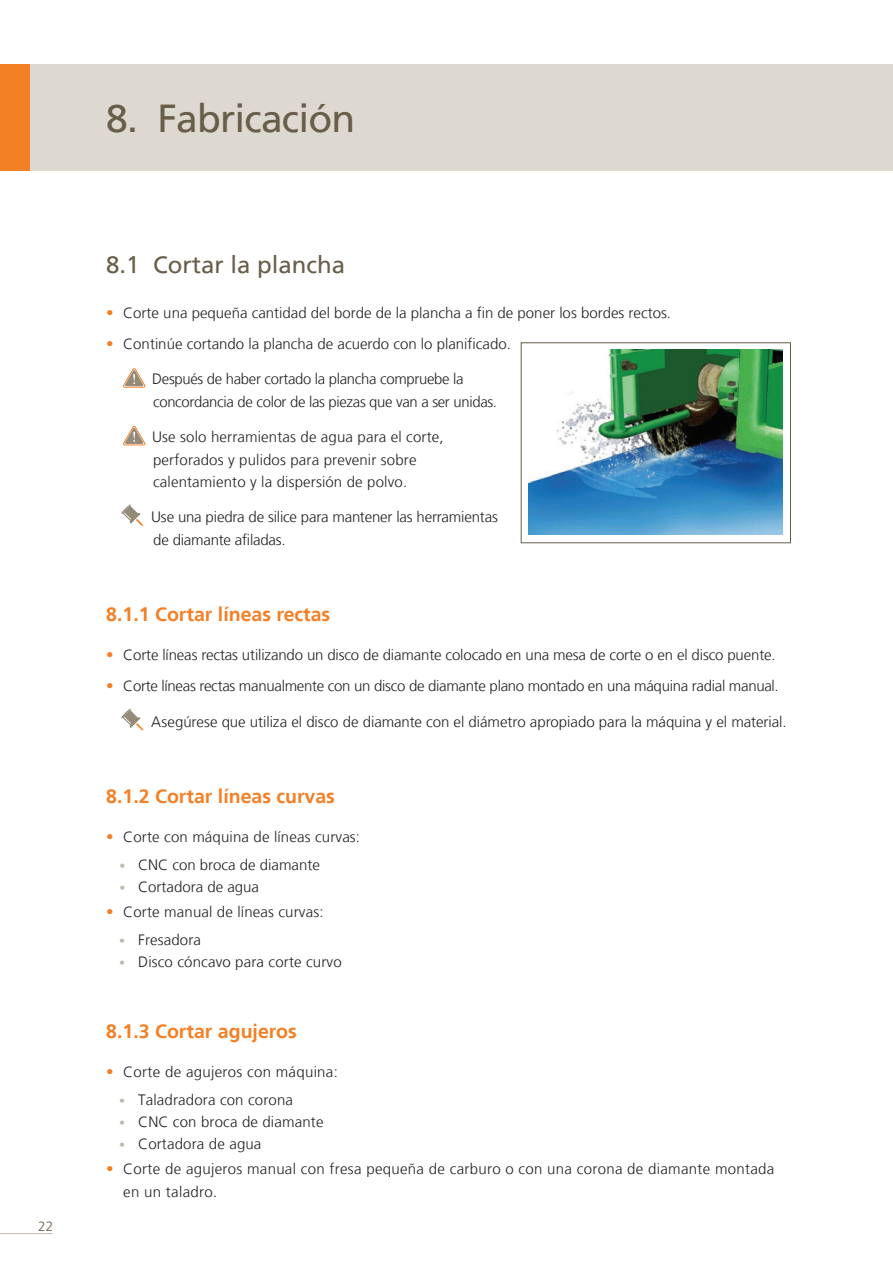
<style>
.page{position:relative;width:893px;height:1263px;background:#fff}
.page>*{position:absolute;margin:0;border:0;box-sizing:border-box;transform-origin:0 0}
.t1{font:39px "Frutiger";letter-spacing:-.02em;color:#685d49}
.t2{font:24px "Frutiger";color:#685d49}
.t3{font:700 19.5px "Frutiger";color:#f48026}
.t4{font:300 15px/22.5px "Frutiger";color:#231f20}
.t5{font:300 15px/22.5px "Frutiger";letter-spacing:-.02em;color:#231f20}
.t6{font:300 15px/22.5px "Frutiger";letter-spacing:.02em;color:#231f20}
.t7{font:300 13.5px "Frutiger";color:#685d49}
.s1{color:#f48026}
.s2{font-size:12px;color:#c0b9aa}
</style>
<div class="page">
<div style="left:0;top:64px;width:893px;height:107px;background:#ddd9d1"></div>
<div style="left:0;top:64px;width:30px;height:107px;background:#f48026"></div>
<hr style="left:0;top:1233px;width:53px;height:1px;background:#c0b9aa">
<svg style="left:123px;top:368px;width:22px;height:20px"></svg>
<svg style="left:123px;top:425px;width:22px;height:20px"></svg>
<svg style="left:121px;top:504px;width:23px;height:22px"></svg>
<svg style="left:121px;top:708px;width:23px;height:23px"></svg>
<div style="left:521px;top:342px;width:270px;height:201px;border:1px solid #685d49"></div>
<img style="left:529px;top:350px;width:254px;height:185px">
<p class="t7" style="left:38px;top:1218px;width:17px">22</p>
<h1 class="t1" style="left:106px;top:96px;width:251px">8. Fabricación</h1>
<h2 class="t2" style="left:106px;top:251px;width:240px">8.1 Cortar la plancha</h2>
<p class="t4" style="left:106px;top:302px;width:566px"><span class="s1">•</span> Corte una pequeña cantidad del borde de la plancha a fin de poner los bordes rectos.</p>
<p class="t4" style="left:106px;top:333px;width:406px"><span class="s1">•</span> Continúe cortando la plancha de acuerdo con lo planificado.</p>
<p class="t5" style="left:152px;top:368px;width:346px">Después de haber cortado la plancha compruebe la concordancia de color de las piezas que van a ser unidas.</p>
<p class="t4" style="left:152px;top:426px;width:293px">Use solo herramientas de agua para el corte, perforados y pulidos para prevenir sobre calentamiento y la dispersión de polvo.</p>
<p class="t4" style="left:151px;top:506px;width:348px">Use una piedra de silice para mantener las herramientas de diamante afiladas.</p>
<h3 class="t3" style="left:106px;top:603px;width:225px">8.1.1 Cortar líneas rectas</h3>
<p class="t4" style="left:106px;top:644px;width:671px"><span class="s1">•</span> Corte líneas rectas utilizando un disco de diamante colocado en una mesa de corte o en el disco puente.</p>
<p class="t5" style="left:106px;top:675px;width:674px"><span class="s1">•</span> Corte líneas rectas manualmente con un disco de diamante plano montado en una máquina radial manual.</p>
<p class="t4" style="left:151px;top:710px;width:637px">Asegúrese que utiliza el disco de diamante con el diámetro apropiado para la máquina y el material.</p>
<h3 class="t3" style="left:106px;top:784px;width:230px">8.1.2 Cortar líneas curvas</h3>
<p class="t4" style="left:106px;top:826px;width:255px"><span class="s1">•</span> Corte con máquina de líneas curvas:</p>
<p class="t4" style="left:119px;top:854px;width:202px"><span class="s2">•</span> CNC con broca de diamante</p>
<p class="t4" style="left:119px;top:876px;width:141px"><span class="s2">•</span> Cortadora de agua</p>
<p class="t4" style="left:106px;top:901px;width:219px"><span class="s1">•</span> Corte manual de líneas curvas:</p>
<p class="t4" style="left:119px;top:929px;width:83px"><span class="s2">•</span> Fresadora</p>
<p class="t4" style="left:119px;top:951px;width:224px"><span class="s2">•</span> Disco cóncavo para corte curvo</p>
<h3 class="t3" style="left:106px;top:1019px;width:192px">8.1.3 Cortar agujeros</h3>
<p class="t6" style="left:106px;top:1061px;width:233px"><span class="s1">•</span> Corte de agujeros con máquina:</p>
<p class="t4" style="left:119px;top:1089px;width:175px"><span class="s2">•</span> Taladradora con corona</p>
<p class="t4" style="left:119px;top:1111px;width:206px"><span class="s2">•</span> CNC con broca de diamante</p>
<p class="t4" style="left:119px;top:1133px;width:144px"><span class="s2">•</span> Cortadora de agua</p>
<p class="t6" style="left:123px;top:1158px;width:653px;text-indent:-17px"><span class="s1">•</span> Corte de agujeros manual con fresa pequeña de carburo o con una corona de diamante montada en un taladro.</p>
</div>
